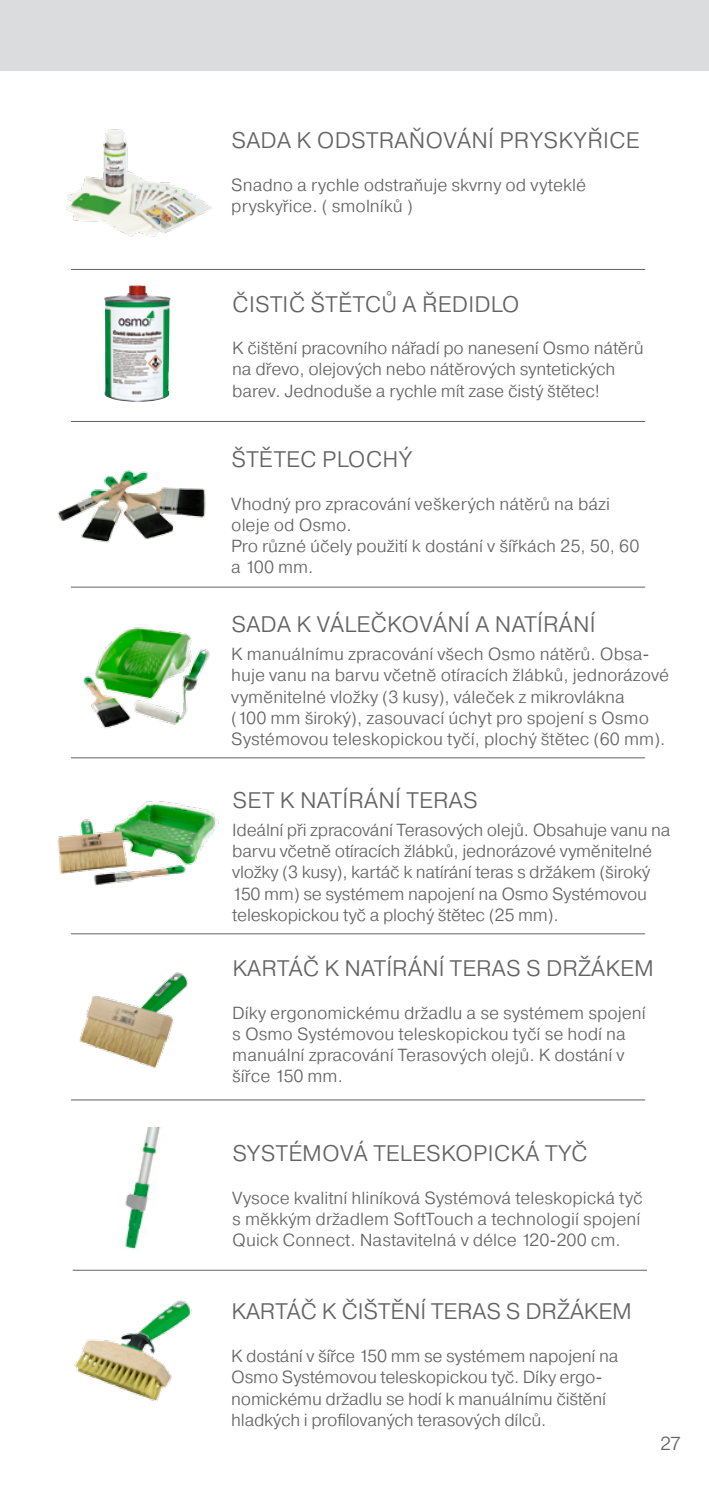
<style>
.page{position:relative;width:709px;height:1489px;background:#fff}
.page>*{position:absolute;margin:0;border:0;box-sizing:border-box;transform-origin:0 0}
.t1{font:300 22.5px "Pragmatica";letter-spacing:.01em;color:#646363}
.t2{font:300 18.75px "Pragmatica";color:#646363}
.t3{font:300 17.5px/21.2px "Pragmatica";color:#646363}
</style>
<div class="page">
<hr style="left:71px;top:757px;width:574px;height:1px;background:#646363">
<hr style="left:71px;top:421px;width:574px;height:1px;background:#646363">
<hr style="left:71px;top:586px;width:574px;height:1px;background:#646363">
<img style="left:66px;top:129px;width:146px;height:108px">
<hr style="left:71px;top:269px;width:574px;height:1px;background:#646363">
<hr style="left:71px;top:933px;width:574px;height:1px;background:#646363">
<hr style="left:71px;top:1099px;width:574px;height:1px;background:#646363">
<hr style="left:73px;top:1269px;width:574px;height:1px;background:#646363">
<img style="left:104px;top:285px;width:67px;height:117px">
<img style="left:125px;top:1127px;width:36px;height:122px">
<div style="left:0;top:0;width:709px;height:71px;background:#dbdcde"></div>
<img style="left:79px;top:972px;width:109px;height:97px">
<img style="left:74px;top:586px;width:146px;height:142px">
<img style="left:58px;top:801px;width:161px;height:85px">
<img style="left:72px;top:1269px;width:133px;height:133px">
<img style="left:57px;top:470px;width:149px;height:73px">
<p class="t1" style="left:231px;top:126px;width:410px">SADA K ODSTRAŇOVÁNÍ PRYSKYŘICE</p>
<p class="t3" style="left:231px;top:174px;width:356px">Snadno a rychle odstraňuje skvrny od vyteklé pryskyřice. ( smolníků )</p>
<p class="t1" style="left:232px;top:289px;width:289px">ČISTIČ ŠTĚTCŮ A ŘEDIDLO</p>
<p class="t3" style="left:232px;top:337px;width:413px">K čištění pracovního nářadí po nanesení Osmo nátěrů na dřevo, olejových nebo nátěrových syntetických barev. Jednoduše a rychle mít zase čistý štětec!</p>
<p class="t1" style="left:231px;top:445px;width:182px">ŠTĚTEC PLOCHÝ</p>
<p class="t3" style="left:231px;top:492px;width:409px">Vhodný pro zpracování veškerých nátěrů na bázi oleje od Osmo.<br>Pro různé účely použití k dostání v šířkách 25, 50, 60 a 100 mm.</p>
<p class="t1" style="left:231px;top:609px;width:366px">SADA K VÁLEČKOVÁNÍ A NATÍRÁNÍ</p>
<p class="t3" style="left:231px;top:643px;width:439px">K manuálnímu zpracování všech Osmo nátěrů. Obsa&shy;huje vanu na barvu včetně otíracích žlábků, jednorázové vyměnitelné vložky (3 kusy), váleček z mikrovlákna<br>(100 mm široký), zasouvací úchyt pro spojení s Osmo Systémovou teleskopickou tyčí, plochý štětec (60 mm).</p>
<p class="t1" style="left:232px;top:785px;width:247px">SET K NATÍRÁNÍ TERAS</p>
<p class="t3" style="left:232px;top:818px;width:440px">Ideální při zpracování Terasových olejů. Obsahuje vanu na barvu včetně otíracích žlábků, jednorázové vyměnitelné vložky (3 kusy), kartáč k natírání teras s držákem (široký 150 mm) se systémem napojení na Osmo Systémovou teleskopickou tyč a plochý štětec (25 mm).</p>
<p class="t1" style="left:232px;top:954px;width:423px">KARTÁČ K NATÍRÁNÍ TERAS S DRŽÁKEM</p>
<p class="t3" style="left:232px;top:1001px;width:415px">Díky ergonomickému držadlu a se systémem spojení s Osmo Systémovou teleskopickou tyčí se hodí na manuální zpracování Terasových olejů. K dostání v šířce 150 mm.</p>
<p class="t1" style="left:232px;top:1139px;width:357px">SYSTÉMOVÁ TELESKOPICKÁ TYČ</p>
<p class="t3" style="left:232px;top:1186px;width:412px">Vysoce kvalitní hliníková Systémová teleskopická tyč s měkkým držadlem SoftTouch a technologií spojení<br>Quick Connect. Nastavitelná v délce 120-200 cm.</p>
<p class="t1" style="left:231px;top:1297px;width:402px">KARTÁČ K ČIŠTĚNÍ TERAS S DRŽÁKEM</p>
<p class="t3" style="left:231px;top:1344px;width:389px">K dostání v šířce 150 mm se systémem napojení na Osmo Systémovou teleskopickou tyč. Díky ergo&shy;nomickému držadlu se hodí k manuálnímu čištění hladkých i profilovaných terasových dílců.</p>
<p class="t2" style="left:660px;top:1431px;width:22px">27</p>
</div>
